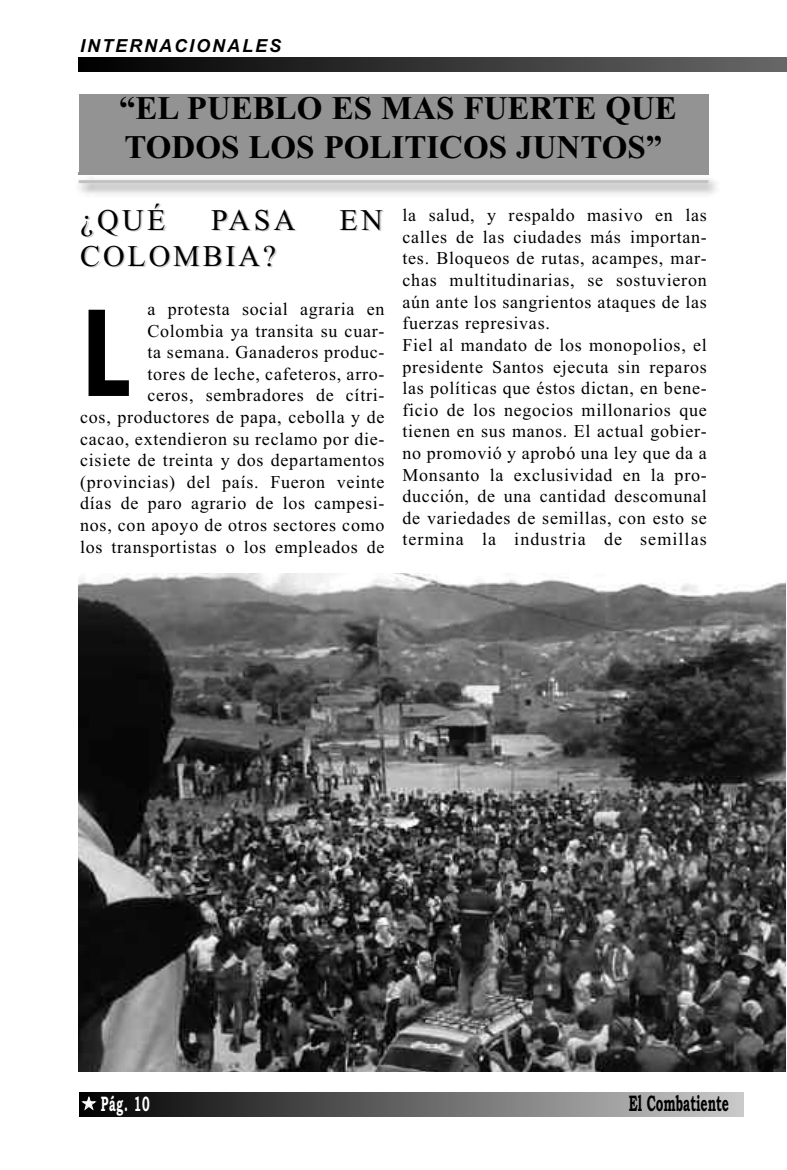
<style>
.page{position:relative;width:787px;height:1170px;background:#fff}
.page>*{position:absolute;margin:0;border:0;box-sizing:border-box;transform-origin:0 0}
.t1{font:700 120px "Century Gothic";color:#000}
.t2{font:700 33px/39.6px "Times New Roman";color:#000}
.t3{font:30px "Times New Roman";letter-spacing:.095em;color:#000}
.t4{font:700 22.5px "Bookman Old Style";color:#000;scale:.55 1}
.t5{font:700 21px "Bookman Old Style";color:#fff;scale:.55 1}
.t6{font:18px/21.6px "Times New Roman";letter-spacing:.04em;color:#000;text-align:right}
.t7{font:italic 700 18px "Arial";letter-spacing:.11em;color:#000}
</style>
<div class="page">
<div style="left:79px;top:1092px;width:664px;height:24px;background:linear-gradient(to right,#000,#cacaca)"></div>
<div style="left:79px;top:94px;width:629px;height:80px;background:#939393"></div>
<hr style="left:79px;top:180px;width:629px;height:3px;background:#c1c1c1">
<svg style="left:79px;top:57px;width:708px;height:14px;background:#333"></svg>
<img style="left:79px;top:573px;width:706px;height:498px">
<svg style="left:83px;top:1097px;width:12px;height:12px"></svg>
<p class="t7" style="left:80px;top:35px;width:203px">INTERNACIONALES</p>
<h2 class="t2" style="left:119px;top:87px;width:559px">“EL PUEBLO ES MAS FUERTE QUE<br>TODOS LOS POLITICOS JUNTOS”</h2>
<h3 class="t3" style="left:80px;top:202px;width:87px">¿QUÉ</h3>
<h3 class="t3" style="left:211px;top:202px;width:86px">PASA</h3>
<h3 class="t3" style="left:339px;top:202px;width:45px">EN</h3>
<h3 class="t3" style="left:80px;top:238px;width:197px">COLOMBIA?</h3>
<p class="t6" style="left:80px;top:298px;width:306px">a protesta social agraria en Colombia ya transita su cuar-<br>ta semana. Ganaderos produc-<br>tores de leche, cafeteros, arro-<br>ceros, sembradores de cítri-<br>cos, productores de papa, cebolla y de cacao, extendieron su reclamo por die&shy;cisiete de treinta y dos departamentos (provincias) del país. Fueron veinte días de paro agrario de los campesi&shy;nos, con apoyo de otros sectores como los transportistas o los empleados de</p>
<h1 class="t1" style="left:79px;top:284px;width:54px">L</h1>
<p class="t6" style="left:402px;top:204px;width:306px;text-align:left">la salud, y respaldo masivo en las calles de las ciudades más importan&shy;tes. Bloqueos de rutas, acampes, mar&shy;chas multitudinarias, se sostuvieron aún ante los sangrientos ataques de las fuerzas represivas.<br>Fiel al mandato de los monopolios, el presidente Santos ejecuta sin reparos las políticas que éstos dictan, en bene&shy;ficio de los negocios millonarios que tienen en sus manos. El actual gobier&shy;no promovió y aprobó una ley que da a Monsanto la exclusividad en la pro&shy;ducción, de una cantidad descomunal de variedades de semillas, con esto se termina la industria de semillas</p>
<p class="t5" style="left:101px;top:1091px;width:91px">Pág. 10</p>
<p class="t4" style="left:629px;top:1089px;width:184px">El Combatiente</p>
</div>
